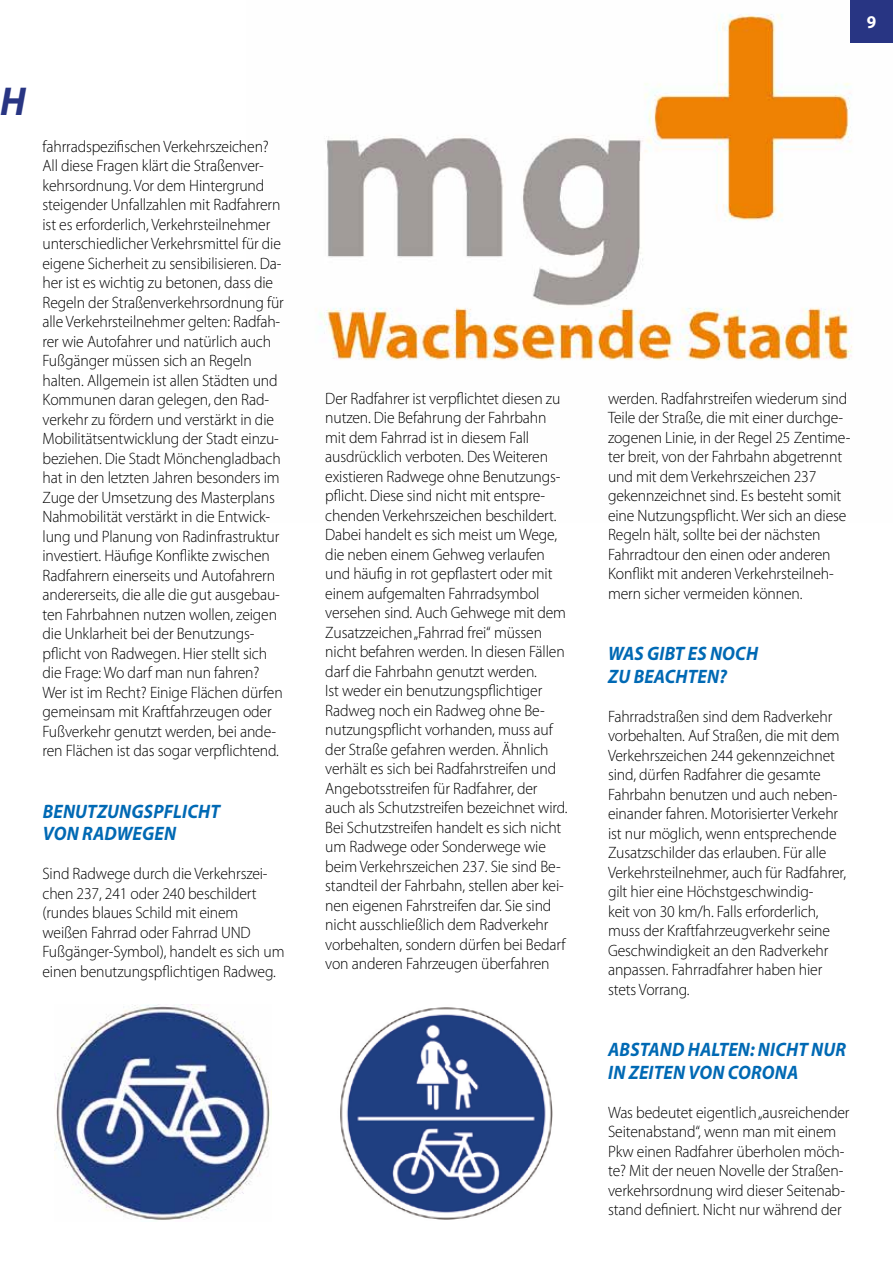
<style>
.page{position:relative;width:893px;height:1263px;background:#fff}
.page>*{position:absolute;margin:0;border:0;box-sizing:border-box;transform-origin:0 0}
.t1{font:italic 700 40.5px "Myriad Pro";color:#283583;scale:.95 1}
.t2{font:italic 700 19.5px/22.5px "Myriad Pro";letter-spacing:.01em;color:#0069b4;scale:.93 1}
.t3{font:700 18px "Myriad Pro";color:#fff;scale:.95 1}
.t4{font:300 16.5px/19.5px "Myriad Pro";letter-spacing:-.01em;color:#000;scale:.95 1}
</style>
<div class="page">
<img style="left:319px;top:14px;width:533px;height:347px">
<div style="left:850px;top:0;width:43px;height:43px;background:#283583"></div>
<img style="left:54px;top:1004px;width:216px;height:216px">
<img style="left:340px;top:1007px;width:213px;height:213px">
<h1 class="t1" style="left:0;top:75px;width:28px">H</h1>
<p class="t4" style="left:43px;top:136px;width:255px">fahrradspezifischen Verkehrszeichen?<br>All diese Fragen klärt die Straßenver&shy;kehrsordnung. Vor dem Hintergrund steigender Unfallzahlen mit Radfahrern ist es erforderlich, Verkehrsteilnehmer unterschiedlicher Verkehrsmittel für die eigene Sicherheit zu sensibilisieren. Da&shy;her ist es wichtig zu betonen, dass die Regeln der Straßenverkehrsordnung für alle Verkehrsteilnehmer gelten: Radfah&shy;rer wie Autofahrer und natürlich auch Fußgänger müssen sich an Regeln halten. Allgemein ist allen Städten und Kommunen daran gelegen, den Rad&shy;verkehr zu fördern und verstärkt in die Mobilitätsentwicklung der Stadt einzu&shy;beziehen. Die Stadt Mönchengladbach hat in den letzten Jahren besonders im Zuge der Umsetzung des Masterplans Nahmobilität verstärkt in die Entwick&shy;lung und Planung von Radinfrastruktur investiert. Häufige Konflikte zwischen Radfahrern einerseits und Autofahrern andererseits, die alle die gut ausgebau&shy;ten Fahrbahnen nutzen wollen, zeigen die Unklarheit bei der Benutzungs&shy;pflicht von Radwegen. Hier stellt sich die Frage: Wo darf man nun fahren?<br>Wer ist im Recht? Einige Flächen dürfen gemeinsam mit Kraftfahrzeugen oder Fußverkehr genutzt werden, bei ande&shy;ren Flächen ist das sogar verpflichtend.</p>
<p class="t2" style="left:43px;top:799px;width:192px">BENUTZUNGSPFLICHT<br>VON RADWEGEN</p>
<p class="t4" style="left:43px;top:864px;width:256px">Sind Radwege durch die Verkehrszei&shy;chen 237, 241 oder 240 beschildert (rundes blaues Schild mit einem weißen Fahrrad oder Fahrrad UND Fußgänger-Symbol), handelt es sich um einen benutzungspflichtigen Radweg.</p>
<p class="t3" style="left:867px;top:11px;width:11px">9</p>
<p class="t4" style="left:325px;top:388px;width:257px">Der Radfahrer ist verpflichtet diesen zu nutzen. Die Befahrung der Fahrbahn mit dem Fahrrad ist in diesem Fall ausdrücklich verboten. Des Weiteren existieren Radwege ohne Benutzungs&shy;pflicht. Diese sind nicht mit entspre&shy;chenden Verkehrszeichen beschildert.<br>Dabei handelt es sich meist um Wege, die neben einem Gehweg verlaufen und häufig in rot gepflastert oder mit einem aufgemalten Fahrradsymbol versehen sind. Auch Gehwege mit dem Zusatzzeichen „Fahrrad frei“ müssen nicht befahren werden. In diesen Fällen darf die Fahrbahn genutzt werden.<br>Ist weder ein benutzungspflichtiger Radweg noch ein Radweg ohne Be&shy;nutzungspflicht vorhanden, muss auf der Straße gefahren werden. Ähnlich verhält es sich bei Radfahrstreifen und Angebotsstreifen für Radfahrer, der auch als Schutzstreifen bezeichnet wird.<br>Bei Schutzstreifen handelt es sich nicht um Radwege oder Sonderwege wie beim Verkehrszeichen 237. Sie sind Be&shy;standteil der Fahrbahn, stellen aber kei&shy;nen eigenen Fahrstreifen dar. Sie sind nicht ausschließlich dem Radverkehr vorbehalten, sondern dürfen bei Bedarf von anderen Fahrzeugen überfahren</p>
<p class="t4" style="left:608px;top:388px;width:257px">werden. Radfahrstreifen wiederum sind Teile der Straße, die mit einer durchge&shy;zogenen Linie, in der Regel 25 Zentime&shy;ter breit, von der Fahrbahn abgetrennt und mit dem Verkehrszeichen 237 gekennzeichnet sind. Es besteht somit eine Nutzungspflicht. Wer sich an diese Regeln hält, sollte bei der nächsten Fahrradtour den einen oder anderen Konflikt mit anderen Verkehrsteilneh&shy;mern sicher vermeiden können.</p>
<p class="t2" style="left:608px;top:642px;width:163px">WAS GIBT ES NOCH<br>ZU BEACHTEN?</p>
<p class="t4" style="left:608px;top:706px;width:252px">Fahrradstraßen sind dem Radverkehr vorbehalten. Auf Straßen, die mit dem Verkehrszeichen 244 gekennzeichnet sind, dürfen Radfahrer die gesamte Fahrbahn benutzen und auch neben&shy;einander fahren. Motorisierter Verkehr ist nur möglich, wenn entsprechende Zusatzschilder das erlauben. Für alle Verkehrsteilnehmer, auch für Radfahrer, gilt hier eine Höchstgeschwindig-<br>keit von 30 km/h. Falls erforderlich, muss der Kraftfahrzeugverkehr seine Geschwindigkeit an den Radverkehr anpassen. Fahrradfahrer haben hier stets Vorrang.</p>
<p class="t2" style="left:608px;top:1038px;width:257px">ABSTAND HALTEN: NICHT NUR<br>IN ZEITEN VON CORONA</p>
<p class="t4" style="left:608px;top:1102px;width:256px">Was bedeutet eigentlich „ausreichender Seitenabstand“, wenn man mit einem Pkw einen Radfahrer überholen möch&shy;te? Mit der neuen Novelle der Straßen&shy;verkehrsordnung wird dieser Seitenab&shy;stand definiert. Nicht nur während der</p>
</div>
